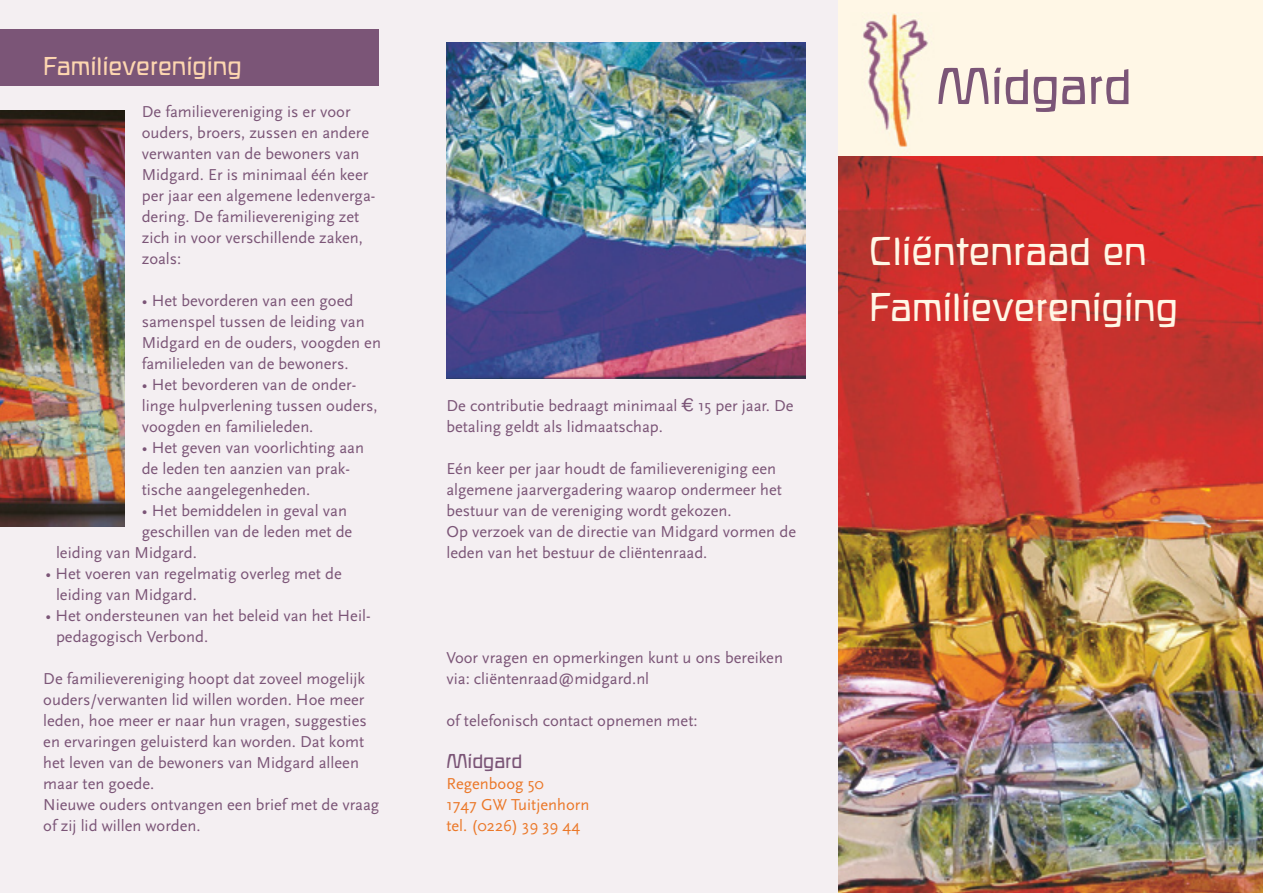
<style>
.page{position:relative;width:1263px;height:893px;background:#fff}
.page>*{position:absolute;margin:0;border:0;box-sizing:border-box;transform-origin:0 0}
.t1{font:54px "ROBIRKE Normal";color:#7b5577}
.t2{font:42px/55.5px "ROBIRKE Normal";color:#fff7e6}
.t3{font:27px "ROBIRKE Normal";color:#fdd6b0}
.t4{font:21px "ROBIRKE Normal";color:#7b5577}
.t5{font:16.5px/21px "Scala Sans";color:#7b5577}
.t6{font:16.5px/21px "Scala Sans";color:#eb7829}
.s1{font-family:"Geneva"}
</style>
<div class="page">
<div style="left:0;top:0;width:838px;height:893px;background:#f4eff2"></div>
<img style="left:838px;top:155px;width:425px;height:738px">
<div style="left:0;top:30px;width:378px;height:56px;background:#7b5577"></div>
<img style="left:446px;top:43px;width:359px;height:335px">
<img style="left:0;top:110px;width:125px;height:416px">
<div style="left:838px;top:0;width:425px;height:155px;background:#fff7e6"></div>
<img style="left:863px;top:13px;width:65px;height:134px">
<h3 class="t3" style="left:43px;top:52px;width:200px">Familievereniging</h3>
<p class="t5" style="left:142px;top:101px;width:235px">De familievereniging is er voor ouders, broers, zussen en andere verwanten van de bewoners van<br>Midgard. Er is minimaal één keer per jaar een algemene ledenverga&shy;dering. De familievereniging zet zich in voor verschillende zaken, zoals:</p>
<p class="t5" style="left:142px;top:290px;width:241px">• Het bevorderen van een goed samenspel tussen de leiding van<br>Midgard en de ouders, voogden en familieleden van de bewoners.</p>
<p class="t5" style="left:142px;top:374px;width:237px">• Het bevorderen van de onder&shy;linge hulpverlening tussen ouders, voogden en familieleden.</p>
<p class="t5" style="left:142px;top:438px;width:224px">• Het geven van voorlichting aan de leden ten aanzien van prak&shy;tische aangelegenheden.</p>
<p class="t5" style="left:142px;top:501px;width:207px">• Het bemiddelen in geval van</p>
<p class="t5" style="left:142px;top:522px;width:212px">geschillen van de leden met de</p>
<p class="t5" style="left:56px;top:543px;width:142px">leiding van Midgard.</p>
<p class="t5" style="left:56px;top:564px;width:287px;text-indent:-11px">• Het voeren van regelmatig overleg met de leiding van Midgard.</p>
<p class="t5" style="left:56px;top:606px;width:316px;text-indent:-11px">• Het ondersteunen van het beleid van het Heil&shy;pedagogisch Verbond.</p>
<p class="t5" style="left:43px;top:669px;width:338px">De familievereniging hoopt dat zoveel mogelijk ouders/verwanten lid willen worden. Hoe meer leden, hoe meer er naar hun vragen, suggesties en ervaringen geluisterd kan worden. Dat komt het leven van de bewoners van Midgard alleen maar ten goede.<br>Nieuwe ouders ontvangen een brief met de vraag of zij lid willen worden.</p>
<p class="t5" style="left:446px;top:395px;width:349px">De contributie bedraagt minimaal <span class="s1">€</span> 15 per jaar. De betaling geldt als lidmaatschap.</p>
<p class="t5" style="left:446px;top:458px;width:351px">Eén keer per jaar houdt de familievereniging een algemene jaarvergadering waarop ondermeer het bestuur van de vereniging wordt gekozen.<br>Op verzoek van de directie van Midgard vormen de leden van het bestuur de cliëntenraad.</p>
<p class="t5" style="left:446px;top:647px;width:338px">Voor vragen en opmerkingen kunt u ons bereiken via: cliëntenraad@midgard.nl</p>
<p class="t5" style="left:446px;top:710px;width:253px">of telefonisch contact opnemen met:</p>
<p class="t4" style="left:446px;top:750px;width:77px">Midgard</p>
<p class="t6" style="left:446px;top:773px;width:144px">Regenboog 50<br>1747 GW Tuitjenhorn tel. (0226) 39 39 44</p>
<h1 class="t1" style="left:936px;top:57px;width:197px">Midgard</h1>
<h2 class="t2" style="left:869px;top:224px;width:310px">Cliëntenraad en<br>Familievereniging</h2>
</div>
